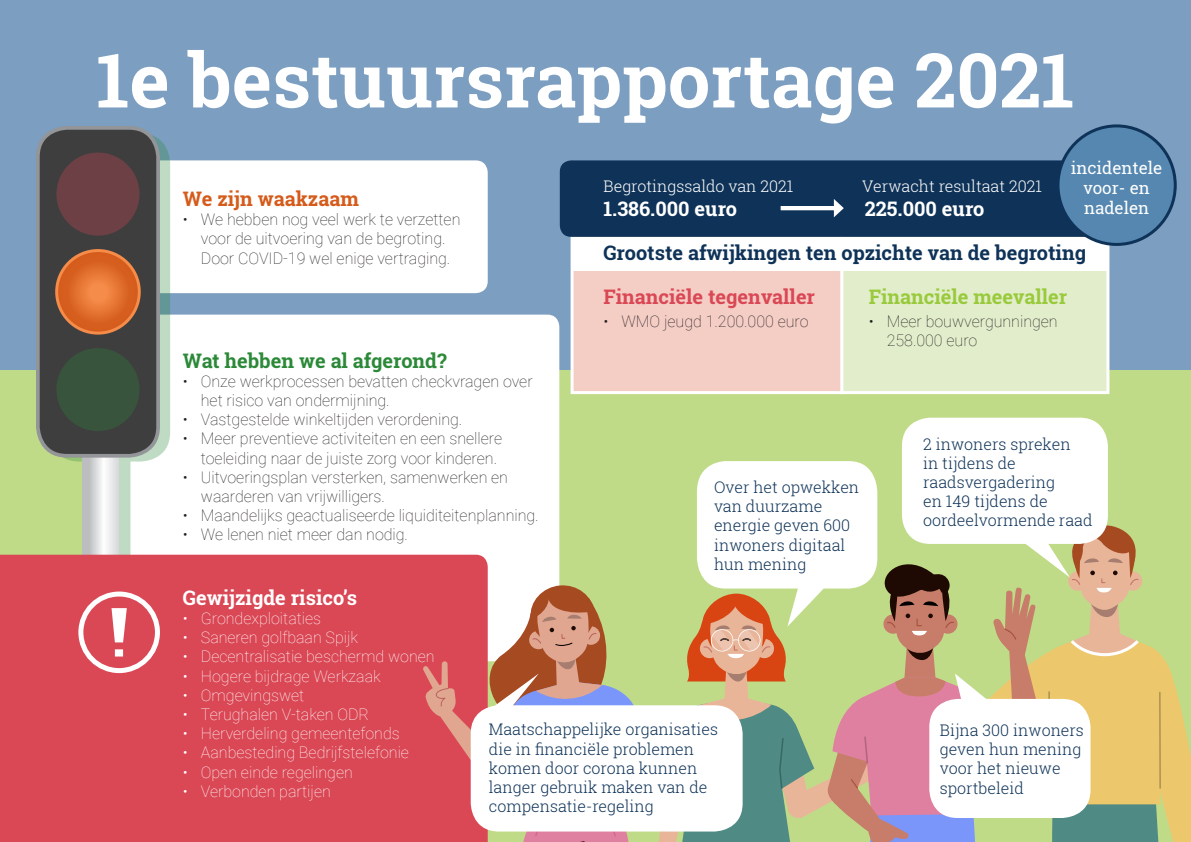
<style>
.page{position:relative;width:1191px;height:842px;background:#fff}
.page>*{position:absolute;margin:0;border:0;box-sizing:border-box;transform-origin:0 0}
.t1{font:700 75.5px "Roboto Slab";color:#fff}
.t2{font:700 20px "Roboto Slab";color:#0f3358}
.t3{font:700 20px "Roboto Slab";color:#fff}
.t4{font:700 20px "Roboto Slab";color:#2b8938}
.t5{font:700 20px "Roboto Slab";color:#da4755}
.t6{font:700 20px "Roboto Slab";color:#99ca3b}
.t7{font:700 20px "Roboto Slab";color:#d55b1b}
.t8{font:17px/20.4px "Roboto Slab";color:#fff;text-align:center}
.t9{font:100 16px/19.2px "Roboto";color:#231f20}
.t10{font:300 16px/19.2px "Roboto Slab";color:#0f3358}
.t11{font:100 16px "Roboto";color:#fff}
.t12{font:300 16px "Roboto Slab";color:#fff}
</style>
<div class="page">
<div style="left:0;top:0;width:1191px;height:370px;background:#7c9ec0"></div>
<div style="left:0;top:370px;width:1191px;height:472px;background:#c0db88"></div>
<div style="left:570px;top:192px;width:273px;height:202px;background:#f4cdc5;border:3px solid #fff"></div>
<div style="left:840px;top:192px;width:269px;height:202px;background:#e2eecb;border:3px solid #fff"></div>
<div style="left:571px;top:237px;width:538px;height:34px;background:#fff"></div>
<div style="left:560px;top:160px;width:559px;height:77px;background:#0f3358;border-radius:11px"></div>
<div style="left:170px;top:160px;width:318px;height:133px;background:#fff"></div>
<div style="left:170px;top:315px;width:389px;height:240px;background:#fff"></div>
<svg style="left:50px;top:134px;width:120px;height:421px"></svg>
<svg style="left:83px;top:458px;width:35px;height:97px;background:#dcddde"></svg>
<div style="left:38px;top:128px;width:120px;height:328px;background:#3e3e3f;border-radius:29px"></div>
<div style="left:36px;top:126px;width:124px;height:332px;border:4px solid #939598;border-radius:29px"></div>
<svg style="left:57px;top:251px;width:82px;height:82px;background:#df6c2a"></svg>
<div style="left:55px;top:249px;width:86px;height:86px;border:3px solid #f68c49;border-radius:50%"></div>
<div style="left:56px;top:153px;width:83px;height:83px;background:#6c4045;border-radius:50%"></div>
<div style="left:56px;top:348px;width:83px;height:83px;background:#38543c;border-radius:50%"></div>
<div style="left:0;top:555px;width:423px;height:287px;background:#da4755"></div>
<svg style="left:111px;top:608px;width:16px;height:48px"></svg>
<div style="left:78px;top:591px;width:82px;height:82px;border:5px solid #fff;border-radius:50%"></div>
<svg style="left:423px;top:418px;width:768px;height:424px"></svg>
<hr style="left:780px;top:206px;width:57px;height:4px;background:#fff">
<svg style="left:834px;top:199px;width:9px;height:18px"></svg>
<div style="left:1058px;top:126px;width:117px;height:118px;background:#5587b0;border-radius:50%"></div>
<div style="left:1056px;top:124px;width:120px;height:122px;border:3px solid #0f3358;border-radius:50%"></div>
<p class="t1" style="left:96px;top:28px;width:979px">1e bestuursrapportage 2021</p>
<p class="t7" style="left:183px;top:185px;width:178px">We zijn waakzaam</p>
<p class="t9" style="left:183px;top:209px;width:279px;text-align:center">• We hebben nog veel werk te verzetten voor de uitvoering van de begroting.<br>Door COVID-19 wel enige vertraging.</p>
<p class="t4" style="left:183px;top:347px;width:265px">Wat hebben we al afgerond?</p>
<p class="t9" style="left:201px;top:371px;width:333px;text-indent:-18px">• Onze werkprocessen bevatten checkvragen over het risico van ondermijning.</p>
<p class="t9" style="left:183px;top:409px;width:281px">• Vastgestelde winkeltijden verordening.</p>
<p class="t9" style="left:201px;top:428px;width:303px;text-indent:-18px">• Meer preventieve activiteiten en een snellere toeleiding naar de juiste zorg voor kinderen.</p>
<p class="t9" style="left:201px;top:467px;width:309px;text-indent:-18px">• Uitvoeringsplan versterken, samenwerken en waarderen van vrijwilligers.</p>
<p class="t9" style="left:183px;top:505px;width:357px">• Maandelijks geactualiseerde liquiditeitenplanning.</p>
<p class="t9" style="left:183px;top:524px;width:227px">• We lenen niet meer dan nodig.</p>
<p class="t8" style="left:1071px;top:157px;width:93px">incidentele voor- en nadelen</p>
<p class="t12" style="left:603px;top:175px;width:191px">Begrotingssaldo van 2021</p>
<p class="t12" style="left:862px;top:175px;width:181px">Verwacht resultaat 2021</p>
<p class="t3" style="left:865px;top:195px;width:121px">225.000 euro</p>
<p class="t2" style="left:603px;top:239px;width:484px">Grootste afwijkingen ten opzichte van de begroting</p>
<p class="t5" style="left:603px;top:283px;width:213px">Financiële tegenvaller</p>
<p class="t6" style="left:868px;top:283px;width:200px">Financiële meevaller</p>
<p class="t3" style="left:603px;top:195px;width:135px">1.386.000 euro</p>
<p class="t9" style="left:603px;top:311px;width:207px">• WMO jeugd 1.200.000 euro</p>
<p class="t9" style="left:886px;top:311px;width:172px;text-indent:-18px">• Meer bouwvergunningen<br>258.000 euro</p>
<p class="t10" style="left:714px;top:477px;width:147px">Over het opwekken van duurzame energie geven 600 inwoners digitaal hun mening</p>
<p class="t10" style="left:923px;top:434px;width:171px">2 inwoners spreken<br>in tijdens de raadsvergadering<br>en 149 tijdens de oordeelvormende raad</p>
<p class="t3" style="left:183px;top:584px;width:176px">Gewijzigde risico’s</p>
<p class="t11" style="left:183px;top:607px;width:140px">• Grondexploitaties</p>
<p class="t11" style="left:183px;top:626px;width:177px">• Saneren golfbaan Spijk</p>
<p class="t11" style="left:183px;top:645px;width:253px">• Decentralisatie beschermd wonen</p>
<p class="t11" style="left:183px;top:665px;width:199px">• Hogere bijdrage Werkzaak</p>
<p class="t11" style="left:183px;top:684px;width:123px">• Omgevingswet</p>
<p class="t11" style="left:183px;top:703px;width:188px">• Terughalen V-taken ODR</p>
<p class="t11" style="left:183px;top:722px;width:218px">• Herverdeling gemeentefonds</p>
<p class="t11" style="left:183px;top:741px;width:228px">• Aanbesteding Bedrijfstelefonie</p>
<p class="t11" style="left:183px;top:761px;width:171px">• Open einde regelingen</p>
<p class="t11" style="left:183px;top:780px;width:149px">• Verbonden partijen</p>
<p class="t10" style="left:489px;top:719px;width:231px">Maatschappelijke organisaties die in financiële problemen komen door corona kunnen langer gebruik maken van de compensatie-regeling</p>
<p class="t10" style="left:939px;top:720px;width:146px">Bijna 300 inwoners geven hun mening voor het nieuwe sportbeleid</p>
</div>
